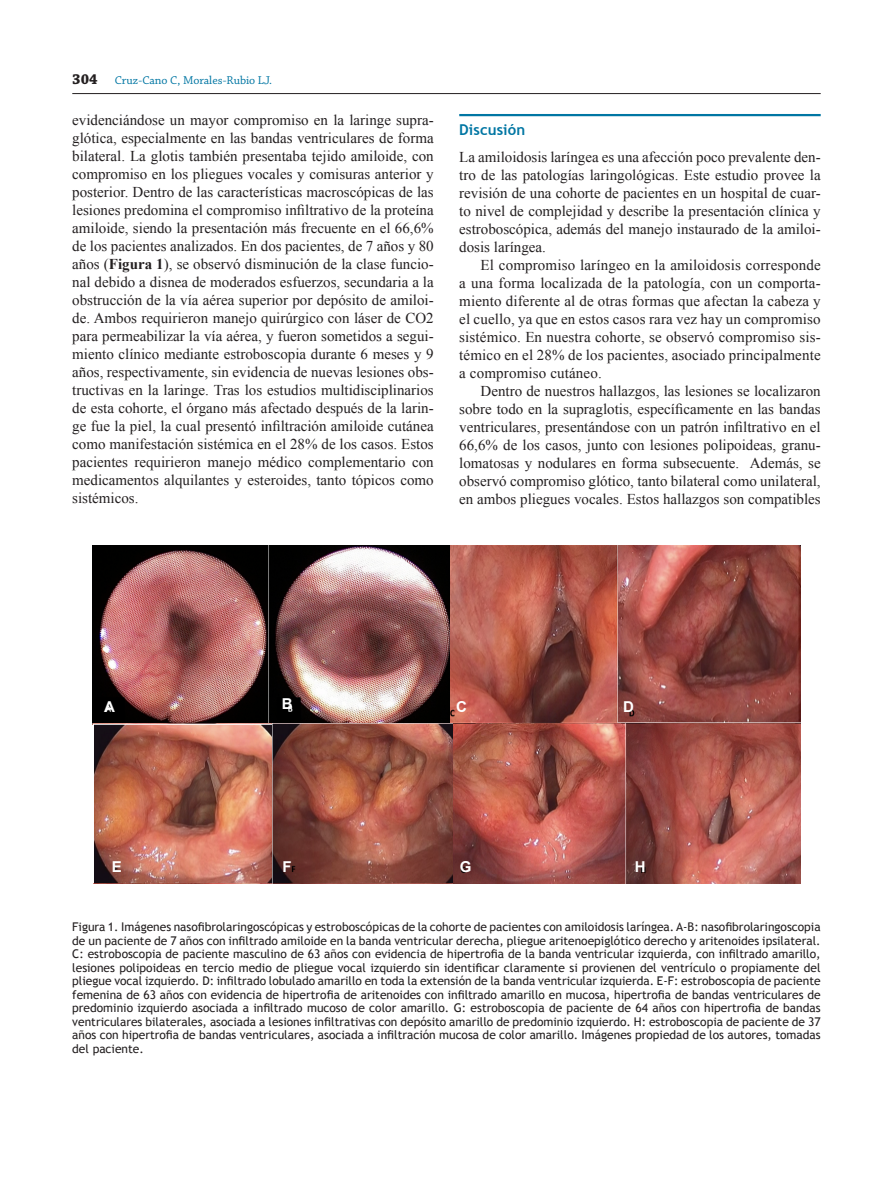
<style>
.page{position:relative;width:893px;height:1191px;background:#fff}
.page>*{position:absolute;margin:0;border:0;box-sizing:border-box;transform-origin:0 0}
.TEXTO_GENERAL{font:15px/18px "Times New Roman";color:#231f20;text-align:justify}
.TITULO_CON_LINEA{font:700 15px "Trebuchet MS";letter-spacing:.005em;color:#0076a3}
.SUBTITULO_DE_LINEA{font:700 15px "Arial";color:#fff}
.FIGURA_XX{font:12px/13.5px "Trebuchet MS";color:#231f20;text-align:justify}
.t1{font:12px "Chaparral Pro";color:#0076a3}
.s1{font-weight:700;font-size:15px;color:#231f20}
.s2{font-weight:700}
</style>
<div class="page">
<hr style="left:72px;top:93px;width:749px;height:1px;background:#231f20">
<hr style="left:459px;top:114px;width:362px;height:2px;background:#0076a3">
<img style="left:93px;top:545px;width:707px;height:338px">
<p class="t1" style="left:72px;top:74px;width:201px"><span class="s1">304</span> Cruz-Cano C, Morales-Rubio LJ.</p>
<p class="TEXTO_GENERAL" style="left:72px;top:111px;width:363px">evidenciándose un mayor compromiso en la laringe supra&shy;glótica, especialmente en las bandas ventriculares de forma bilateral. La glotis también presentaba tejido amiloide, con compromiso en los pliegues vocales y comisuras anterior y posterior. Dentro de las características macroscópicas de las lesiones predomina el compromiso infiltrativo de la proteína amiloide, siendo la presentación más frecuente en el 66,6% de los pacientes analizados. En dos pacientes, de 7 años y 80 años (<span class="s2">Figura 1</span>), se observó disminución de la clase funcio&shy;nal debido a disnea de moderados esfuerzos, secundaria a la obstrucción de la vía aérea superior por depósito de amiloi&shy;de. Ambos requirieron manejo quirúrgico con láser de CO2 para permeabilizar la vía aérea, y fueron sometidos a segui&shy;miento clínico mediante estroboscopia durante 6 meses y 9 años, respectivamente, sin evidencia de nuevas lesiones obs&shy;tructivas en la laringe. Tras los estudios multidisciplinarios de esta cohorte, el órgano más afectado después de la larin&shy;ge fue la piel, la cual presentó infiltración amiloide cutánea como manifestación sistémica en el 28% de los casos. Estos pacientes requirieron manejo médico complementario con medicamentos alquilantes y esteroides, tanto tópicos como sistémicos.</p>
<p class="TITULO_CON_LINEA" style="left:459px;top:120px;width:68px">Discusión</p>
<p class="TEXTO_GENERAL" style="left:459px;top:148px;width:363px">La amiloidosis laríngea es una afección poco prevalente den&shy;tro de las patologías laringológicas. Este estudio provee la revisión de una cohorte de pacientes en un hospital de cuar&shy;to nivel de complejidad y describe la presentación clínica y estroboscópica, además del manejo instaurado de la amiloi&shy;dosis laríngea.</p>
<p class="TEXTO_GENERAL" style="left:459px;top:256px;width:363px;text-indent:21px">El compromiso laríngeo en la amiloidosis corresponde a una forma localizada de la patología, con un comporta&shy;miento diferente al de otras formas que afectan la cabeza y el cuello, ya que en estos casos rara vez hay un compromiso sistémico. En nuestra cohorte, se observó compromiso sis&shy;témico en el 28% de los pacientes, asociado principalmente a compromiso cutáneo.</p>
<p class="TEXTO_GENERAL" style="left:459px;top:382px;width:363px;text-indent:21px">Dentro de nuestros hallazgos, las lesiones se localizaron sobre todo en la supraglotis, específicamente en las bandas ventriculares, presentándose con un patrón infiltrativo en el 66,6% de los casos, junto con lesiones polipoideas, granu&shy;lomatosas y nodulares en forma subsecuente. Además, se observó compromiso glótico, tanto bilateral como unilateral, en ambos pliegues vocales. Estos hallazgos son compatibles</p>
<p class="SUBTITULO_DE_LINEA" style="left:104px;top:696px;width:12px">A</p>
<p class="SUBTITULO_DE_LINEA" style="left:282px;top:694px;width:12px">B</p>
<p class="SUBTITULO_DE_LINEA" style="left:456px;top:696px;width:12px">C</p>
<p class="SUBTITULO_DE_LINEA" style="left:623px;top:696px;width:12px">D</p>
<p class="SUBTITULO_DE_LINEA" style="left:112px;top:856px;width:12px">E</p>
<p class="SUBTITULO_DE_LINEA" style="left:283px;top:856px;width:11px">F</p>
<p class="SUBTITULO_DE_LINEA" style="left:460px;top:856px;width:13px">G</p>
<p class="SUBTITULO_DE_LINEA" style="left:635px;top:856px;width:12px">H</p>
<p class="FIGURA_XX" style="left:72px;top:920px;width:750px">Figura 1. Imágenes nasofibrolaringoscópicas y estroboscópicas de la cohorte de pacientes con amiloidosis laríngea. A-B: nasofibrolaringoscopia de un paciente de 7 años con infiltrado amiloide en la banda ventricular derecha, pliegue aritenoepiglótico derecho y aritenoides ipsilateral.<br>C: estroboscopia de paciente masculino de 63 años con evidencia de hipertrofia de la banda ventricular izquierda, con infiltrado amarillo, lesiones polipoideas en tercio medio de pliegue vocal izquierdo sin identificar claramente si provienen del ventrículo o propiamente del pliegue vocal izquierdo. D: infiltrado lobulado amarillo en toda la extensión de la banda ventricular izquierda. E-F: estroboscopia de paciente femenina de 63 años con evidencia de hipertrofia de aritenoides con infiltrado amarillo en mucosa, hipertrofia de bandas ventriculares de predominio izquierdo asociada a infiltrado mucoso de color amarillo. G: estroboscopia de paciente de 64 años con hipertrofia de bandas ventriculares bilaterales, asociada a lesiones infiltrativas con depósito amarillo de predominio izquierdo. H: estroboscopia de paciente de 37 años con hipertrofia de bandas ventriculares, asociada a infiltración mucosa de color amarillo. Imágenes propiedad de los autores, tomadas del paciente.</p>
</div>
